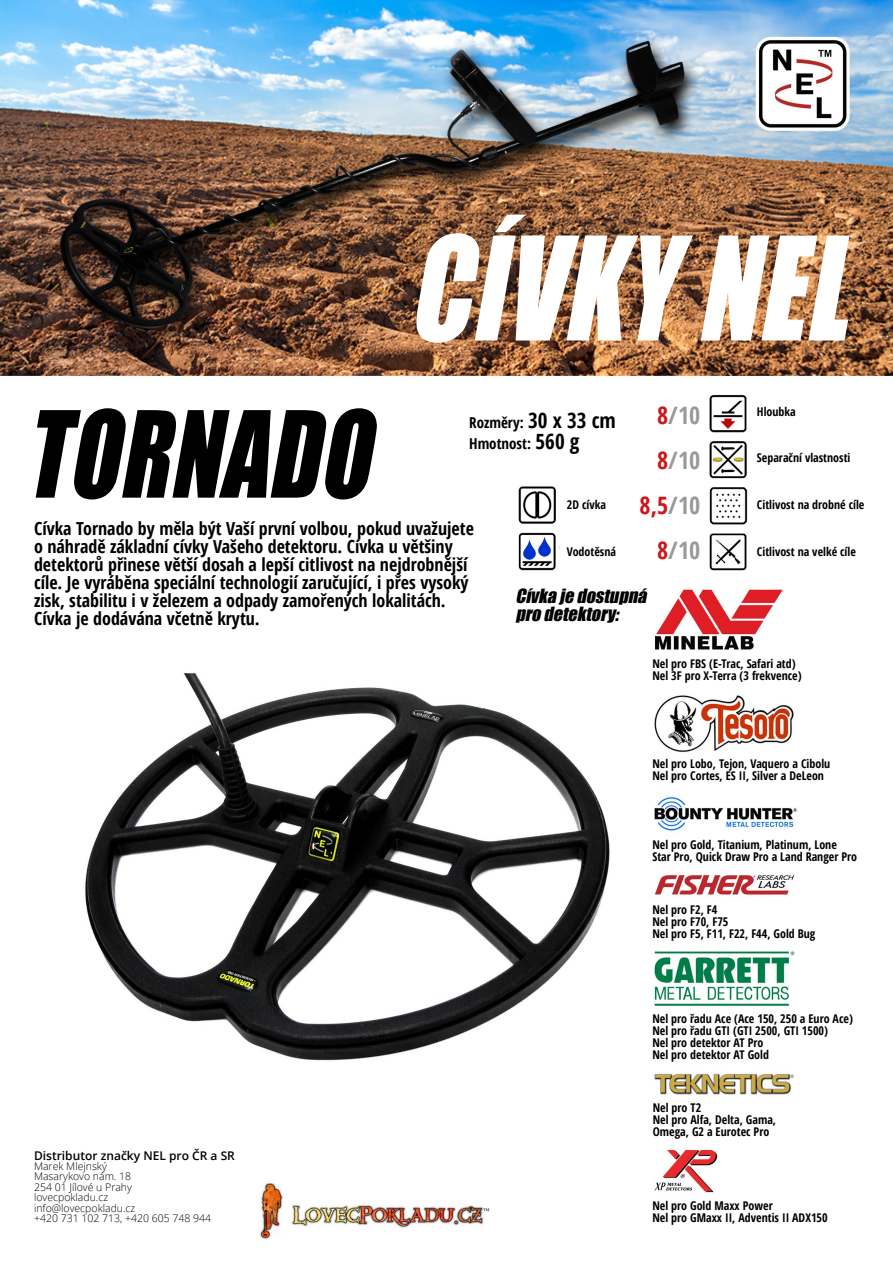
<style>
.page{position:relative;width:893px;height:1263px;background:#fff}
.page>*{position:absolute;margin:0;border:0;box-sizing:border-box;transform-origin:0 0}
.t1{font:italic 132.9px "Impact";color:#fff;scale:.82 1}
.t2{font:italic 110.7px "Impact";color:#000;scale:.82 1}
.t3{font:700 condensed 24px/45px "Open Sans";color:#9a999a;text-align:right}
.t4{font:700 condensed 18px/18px "Open Sans";color:#000}
.t5{font:italic 18px/18px "Impact";color:#000}
.t6{font:700 condensed 15px/21px "Open Sans";color:#000}
.t7{font:700 condensed 12px/12px "Open Sans";color:#000}
.t8{font:600 12px "Open Sans";color:#000}
.t9{font:300 10.5px/10.5px "Open Sans";color:#000}
.s1{color:#cd171a}
.s2{font-size:21px}
</style>
<div class="page">
<img style="left:0;top:0;width:893px;height:1239px">
<h1 class="t1" style="left:408px;top:185px;width:577px">CÍVKYNEL</h1>
<p class="t7" style="left:757px;top:405px;width:40px">Hloubka</p>
<p class="t7" style="left:757px;top:452px;width:95px">Separační vlastnosti</p>
<p class="t7" style="left:757px;top:498px;width:109px">Citlivost na drobné cíle</p>
<p class="t7" style="left:757px;top:545px;width:101px">Citlivost na velké cíle</p>
<h3 class="t3" style="left:640px;top:393px;width:62px"><span class="s1">8</span>/10<br><span class="s1">8</span>/10<br><span class="s1">8,5</span>/10<br><span class="s1">8</span>/10</h3>
<h3 class="t5" style="left:515px;top:587px;width:138px">Cívkajedostupná prodetektory:</h3>
<p class="t7" style="left:652px;top:658px;width:151px">Nel pro FBS (E-Trac, Safari atd)<br>Nel 3F pro X-Terra (3 frekvence)</p>
<h2 class="t2" style="left:24px;top:368px;width:457px">TORNADO</h2>
<p class="t4" style="left:34px;top:519px;width:441px">Cívka Tornado by měla být Vaší první volbou, pokud uvažujete o náhradě základní cívky Vašeho detektoru. Cívka u většiny detektorů přinese větší dosah a lepší citlivost na nejdrobnější cíle. Je vyráběna speciální technologií zaručující, i přes vysoký zisk, stabilitu i v železem a odpady zamořených lokalitách.<br>Cívka je dodávána včetně krytu.</p>
<p class="t6" style="left:469px;top:412px;width:148px">Rozměry: <span class="s2">30 x 33 cm<br></span>Hmotnost: <span class="s2">560 g</span></p>
<p class="t7" style="left:567px;top:498px;width:41px">2D cívka</p>
<p class="t7" style="left:567px;top:545px;width:51px">Vodotěsná</p>
<p class="t7" style="left:652px;top:758px;width:179px">Nel pro Lobo, Tejon, Vaquero a Cibolu<br>Nel pro Cortes, ES II, Silver a DeLeon</p>
<p class="t7" style="left:652px;top:838px;width:206px">Nel pro Gold, Titanium, Platinum, Lone<br>Star Pro, Quick Draw Pro a Land Ranger Pro</p>
<p class="t7" style="left:652px;top:903px;width:164px">Nel pro F2, F4<br>Nel pro F70, F75<br>Nel pro F5, F11, F22, F44, Gold Bug</p>
<p class="t7" style="left:652px;top:1013px;width:202px">Nel pro řadu Ace (Ace 150, 250 a Euro Ace)<br>Nel pro řadu GTI (GTI 2500, GTI 1500)<br>Nel pro detektor AT Pro<br>Nel pro detektor AT Gold</p>
<p class="t8" style="left:34px;top:1147px;width:202px">Distributor značky NEL pro ČR a SR</p>
<p class="t9" style="left:34px;top:1160px;width:179px">Marek Mlejnský<br>Masarykovo nám. 18<br>254 01 Jílové u Prahy<br>lovecpokladu.cz info@lovecpokladu.cz<br>+420 731 102 713, +420 605 748 944</p>
<p class="t7" style="left:653px;top:1101px;width:125px">Nel pro T2<br>Nel pro Alfa, Delta, Gama,<br>Omega, G2 a Eurotec Pro</p>
<p class="t7" style="left:652px;top:1199px;width:177px">Nel pro Gold Maxx Power<br>Nel pro GMaxx II, Adventis II ADX150</p>
</div>
